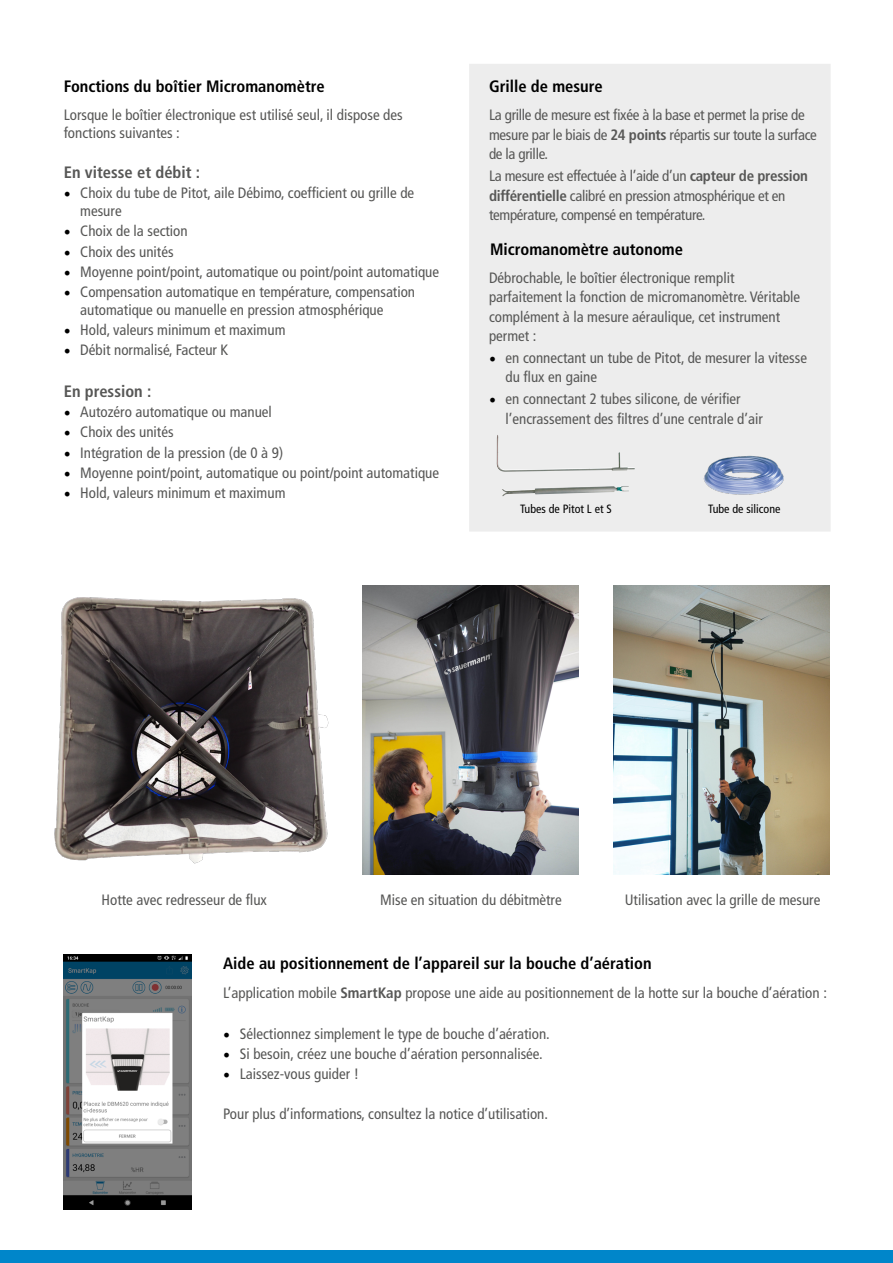
<style>
.page{position:relative;width:893px;height:1263px;background:#fff}
.page>*{position:absolute;margin:0;border:0;box-sizing:border-box;transform-origin:0 0}
.t1{font:700 condensed 16.5px "Frutiger LT Std";color:#000}
.t2{font:700 condensed 16.5px "Frutiger LT Std";color:#575756}
.t3{font:condensed 15px/19.5px "Frutiger LT Std";color:#575756}
.t4{font:condensed 15px/19.5px "Frutiger LT Std";letter-spacing:-.02em;color:#575756}
.t5{font:condensed 12px "Frutiger LT Std";color:#000}
.s1{font-family:"Minion Pro";font-stretch:normal;font-size:18px;color:#000}
.s2{font-weight:700}
</style>
<div class="page">
<div style="left:0;top:1251px;width:893px;height:12px;background:#0086ca"></div>
<img style="left:64px;top:955px;width:127px;height:255px">
<div style="left:469px;top:64px;width:362px;height:467px;background:#ededed"></div>
<img style="left:703px;top:455px;width:81px;height:40px">
<img style="left:496px;top:435px;width:139px;height:37px">
<img style="left:502px;top:486px;width:127px;height:10px">
<img style="left:54px;top:585px;width:333px;height:290px">
<img style="left:362px;top:586px;width:217px;height:288px">
<img style="left:613px;top:586px;width:217px;height:288px">
<p class="t1" style="left:64px;top:77px;width:262px">Fonctions du boîtier Micromanomètre</p>
<p class="t3" style="left:64px;top:106px;width:340px;line-height:18px">Lorsque le boîtier électronique est utilisé seul, il dispose des fonctions suivantes :</p>
<p class="t2" style="left:64px;top:163px;width:138px">En vitesse et débit :</p>
<p class="t3" style="left:80px;top:184px;width:335px;line-height:18px;text-indent:-16px"><span class="s1">•</span> Choix du tube de Pitot, aile Débimo, coefficient ou grille de mesure</p>
<p class="t3" style="left:64px;top:222px;width:125px"><span class="s1">•</span> Choix de la section</p>
<p class="t3" style="left:64px;top:242px;width:111px"><span class="s1">•</span> Choix des unités</p>
<p class="t3" style="left:64px;top:262px;width:377px"><span class="s1">•</span> Moyenne point/point, automatique ou point/point automatique</p>
<p class="t3" style="left:80px;top:283px;width:336px;line-height:18px;text-indent:-16px"><span class="s1">•</span> Compensation automatique en température, compensation automatique ou manuelle en pression atmosphérique</p>
<p class="t3" style="left:64px;top:320px;width:223px"><span class="s1">•</span> Hold, valeurs minimum et maximum</p>
<p class="t3" style="left:64px;top:340px;width:166px"><span class="s1">•</span> Débit normalisé, Facteur K</p>
<p class="t2" style="left:64px;top:382px;width:89px">En pression :</p>
<p class="t3" style="left:64px;top:402px;width:210px"><span class="s1">•</span> Autozéro automatique ou manuel</p>
<p class="t3" style="left:64px;top:422px;width:111px"><span class="s1">•</span> Choix des unités</p>
<p class="t3" style="left:64px;top:443px;width:221px"><span class="s1">•</span> Intégration de la pression (de 0 à 9)</p>
<p class="t3" style="left:64px;top:463px;width:377px"><span class="s1">•</span> Moyenne point/point, automatique ou point/point automatique</p>
<p class="t3" style="left:64px;top:483px;width:223px"><span class="s1">•</span> Hold, valeurs minimum et maximum</p>
<p class="t1" style="left:489px;top:77px;width:115px">Grille de mesure</p>
<p class="t4" style="left:489px;top:106px;width:329px">La grille de mesure est fixée à la base et permet la prise de mesure par le biais de <span class="s2">24 points</span> répartis sur toute la surface de la grille.</p>
<p class="t4" style="left:489px;top:166px;width:321px">La mesure est effectuée à l’aide d’un <span class="s2">capteur de pression différentielle</span> calibré en pression atmosphérique et en température, compensé en température.</p>
<p class="t1" style="left:490px;top:239px;width:194px">Micromanomètre autonome</p>
<p class="t3" style="left:489px;top:268px;width:313px">Débrochable, le boîtier électronique remplit parfaitement la fonction de micromanomètre. Véritable complément à la mesure aéraulique, cet instrument permet :</p>
<p class="t3" style="left:505px;top:348px;width:303px;text-indent:-16px"><span class="s1">•</span> en connectant un tube de Pitot, de mesurer la vitesse du flux en gaine</p>
<p class="t3" style="left:505px;top:389px;width:259px;text-indent:-16px"><span class="s1">•</span> en connectant 2 tubes silicone, de vérifier l’encrassement des filtres d’une centrale d’air</p>
<p class="t5" style="left:520px;top:502px;width:93px">Tubes de Pitot L et S</p>
<p class="t5" style="left:708px;top:502px;width:74px">Tube de silicone</p>
<p class="t3" style="left:102px;top:890px;width:167px">Hotte avec redresseur de flux</p>
<p class="t3" style="left:380px;top:890px;width:183px">Mise en situation du débitmètre</p>
<p class="t3" style="left:625px;top:890px;width:197px">Utilisation avec la grille de mesure</p>
<p class="t1" style="left:223px;top:954px;width:430px">Aide au positionnement de l’appareil sur la bouche d’aération</p>
<p class="t3" style="left:223px;top:983px;width:605px">L’application mobile <span class="s2">SmartKap</span> propose une aide au positionnement de la hotte sur la bouche d’aération :</p>
<p class="t3" style="left:223px;top:1024px;width:328px"><span class="s1">•</span> Sélectionnez simplement le type de bouche d’aération.</p>
<p class="t3" style="left:223px;top:1044px;width:321px"><span class="s1">•</span> Si besoin, créez une bouche d’aération personnalisée.</p>
<p class="t3" style="left:223px;top:1064px;width:137px"><span class="s1">•</span> Laissez-vous guider !</p>
<p class="t3" style="left:223px;top:1104px;width:326px">Pour plus d’informations, consultez la notice d’utilisation.</p>
</div>
